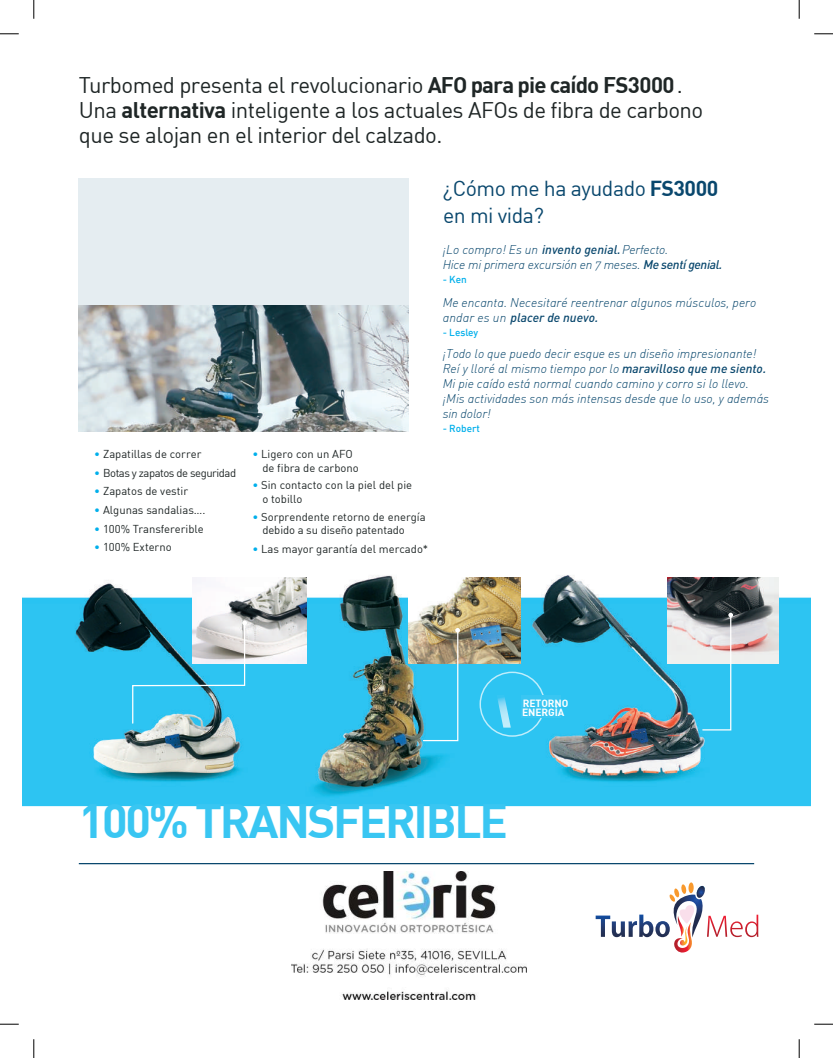
<style>
.page{position:relative;width:833px;height:1058px;background:#fff}
.page>*{position:absolute;margin:0;border:0;box-sizing:border-box;transform-origin:0 0}
.t1{font:700 47.25px "DIN";letter-spacing:-.05em;color:#39c6f2}
.t2{font:22.25px/25px "DIN";letter-spacing:-.025em;color:#1f2626}
.t3{font:21.25px/26.9px "DIN";letter-spacing:-.025em;color:#09476d}
.t4{font:12.5px/15px "DIN Light Italic Alt";color:#09476d}
.t5{font:italic 500 12.5px "DIN";color:#09476d}
.t6{font:11.25px/13.8px "DIN";color:#1f2626}
.t7{font:11.25px "DIN";letter-spacing:-.04em;color:#1f2626}
.t8{font:700 10.25px/9.1px "DIN";letter-spacing:-.01em;color:#fff}
.t9{font:10px "DIN Medium Alternate";color:#00afeb}
.s1{font-weight:700}
.s2{font-family:"DIN";font-weight:500;font-style:italic}
.s3{font-family:"DIN Light Italic Alt";font-weight:400;font-style:normal}
.s4{color:#00afeb}
</style>
<div class="page">
<img style="left:23px;top:575px;width:787px;height:290px">
<img style="left:668px;top:577px;width:110px;height:86px">
<img style="left:409px;top:577px;width:111px;height:86px">
<img style="left:192px;top:577px;width:115px;height:86px">
<div style="left:79px;top:179px;width:330px;height:126px;background:#e5edf1"></div>
<img style="left:79px;top:305px;width:330px;height:127px">
<svg style="left:496px;top:695px;width:15px;height:32px"></svg>
<div style="left:479px;top:671px;width:66px;height:65px;border:1px solid #fff;border-radius:50%"></div>
<div style="left:521px;top:695px;width:40px;height:23px;background:#39c6f2"></div>
<hr style="left:79px;top:863px;width:675px;height:1px;background:#09476d">
<svg style="left:131px;top:620px;width:116px;height:104px;background:#55b8d6"></svg>
<svg style="left:422px;top:628px;width:38px;height:114px;background:#5bb7ca"></svg>
<svg style="left:701px;top:612px;width:32px;height:119px;background:#72c0d9"></svg>
<svg style="left:0;top:33px;width:19px;height:2px"></svg>
<svg style="left:814px;top:33px;width:19px;height:2px"></svg>
<svg style="left:0;top:1023px;width:19px;height:2px"></svg>
<svg style="left:814px;top:1023px;width:19px;height:2px"></svg>
<svg style="left:33px;top:0;width:2px;height:19px"></svg>
<svg style="left:33px;top:1039px;width:2px;height:19px"></svg>
<svg style="left:798px;top:0;width:2px;height:19px"></svg>
<svg style="left:798px;top:1039px;width:2px;height:19px"></svg>
<svg style="left:595px;top:884px;width:163px;height:69px"></svg>
<img style="left:291px;top:871px;width:236px;height:128px">
<h2 class="t2" style="left:79px;top:72px;width:626px">Turbomed presenta el revolucionario <span class="s1">AFO para pie caído FS3000</span>.<br>Una <span class="s1">alternativa</span> inteligente a los actuales AFOs de fibra de carbono que se alojan en el interior del calzado.</h2>
<h3 class="t3" style="left:442px;top:175px;width:277px">¿Cómo me ha ayudado <span class="s1">FS3000 </span>en mi vida?</h3>
<p class="t4" style="left:442px;top:242px;width:281px">¡Lo compro! Es un <span class="s2">invento genial.</span>Perfecto.<br>Hice mi primera excursión en 7 meses. <span class="s2">Me sentí genial.</span></p>
<p class="t9" style="left:442px;top:273px;width:26px">- Ken</p>
<p class="t4" style="left:442px;top:295px;width:315px">Me encanta. Necesitaré reentrenar algunos músculos, pero</p>
<p class="t5" style="left:442px;top:310px;width:157px"><span class="s3">andar es un</span> placer de nuevo.</p>
<p class="t4" style="left:587px;top:299px;width:5px">.</p>
<p class="t6" style="left:94px;top:447px;width:109px"><span class="s4">•</span> Zapatillas de correr</p>
<p class="t7" style="left:94px;top:465px;width:143px"><span class="s4">•</span> Botas y zapatos de seguridad</p>
<p class="t6" style="left:94px;top:484px;width:95px"><span class="s4">•</span> Zapatos de vestir</p>
<p class="t6" style="left:94px;top:503px;width:113px"><span class="s4">•</span> Algunas sandalias….</p>
<p class="t6" style="left:94px;top:521px;width:111px"><span class="s4">•</span> 100% Transfererible</p>
<p class="t6" style="left:94px;top:540px;width:79px"><span class="s4">•</span> 100% Externo</p>
<p class="t6" style="left:262px;top:447px;width:98px;text-indent:-10px"><span class="s4">•</span> Ligero con un AFO de fibra de carbono</p>
<p class="t6" style="left:262px;top:478px;width:151px;text-indent:-10px"><span class="s4">•</span> Sin contacto con la piel del pie o tobillo</p>
<p class="t6" style="left:262px;top:509px;width:165px;text-indent:-10px"><span class="s4">•</span> Sorprendente retorno de energía debido a su diseño patentado</p>
<p class="t6" style="left:252px;top:542px;width:177px"><span class="s4">•</span> Las mayor garantía del mercado*</p>
<p class="t9" style="left:442px;top:326px;width:37px">- Lesley</p>
<p class="t4" style="left:442px;top:346px;width:325px">¡Todo lo que puedo decir esque es un diseño impresionante!<br>Reí y lloré al mismo tiempo por lo <span class="s2">maravilloso que me siento.</span></p>
<p class="t4" style="left:753px;top:361px;width:5px">.</p>
<p class="t4" style="left:442px;top:376px;width:328px">Mi pie caído está normal cuando camino y corro si lo llevo. ¡Mis actividades son más intensas desde que lo uso, y además sin dolor!</p>
<p class="t9" style="left:442px;top:422px;width:39px">- Robert</p>
<p class="t8" style="left:522px;top:698px;width:48px">RETORNO<br>ENERGÍA</p>
<h1 class="t1" style="left:79px;top:790px;width:430px">100% TRANSFERIBLE</h1>
</div>
